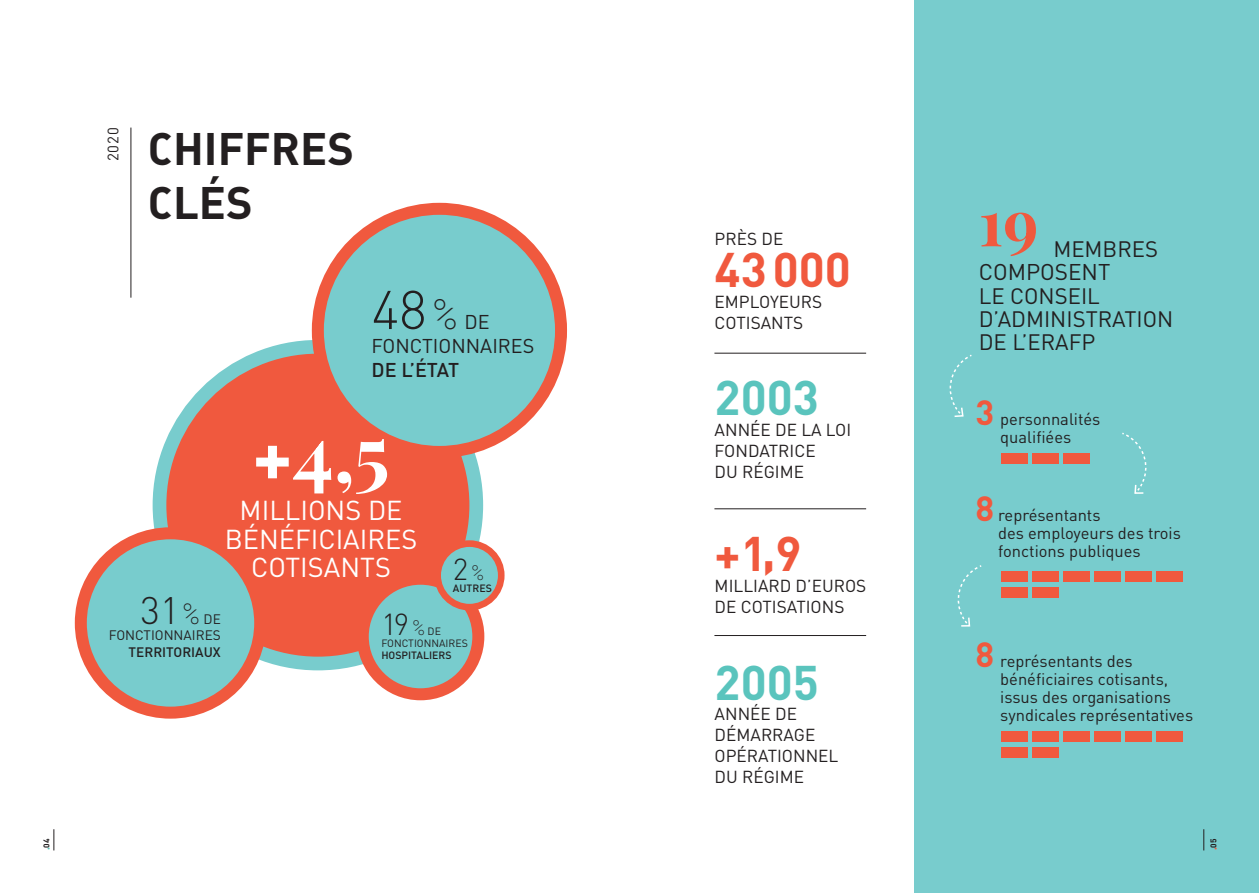
<style>
.page{position:relative;width:1259px;height:893px;background:#fff}
.page>*{position:absolute;margin:0;border:0;box-sizing:border-box;transform-origin:0 0}
.t1{font:700 78.15px "Playfair Display";color:#fff}
.t2{font:700 63.75px "Playfair Display";color:#f0593e}
.t3{font:300 53.55px "DIN";color:#231f20}
.t4{font:700 48px "DIN";color:#f0593e}
.t5{font:700 48px "DIN";color:#5ac4bd}
.t6{font:700 45px/54px "DIN";color:#231f20}
.t7{font:300 37.8px "DIN";color:#231f20}
.t8{font:300 30px "DIN";color:#231f20}
.t9{font:27px/28.5px "DIN";color:#fff;text-align:center}
.t10{font:22.5px "DIN";color:#231f20}
.t11{font:22.05px/23.2px "DIN";color:#231f20}
.t12{font:19.8px/24px "DIN";color:#231f20}
.t13{font:17.1px/20.9px "DIN";color:#231f20}
.t14{font:16.5px/18px "DIN";color:#231f20}
.t15{font:15px "DIN";color:#231f20}
.t16{font:13.65px/16.5px "DIN";color:#231f20;text-align:right}
.t17{font:10.5px/12px "DIN";color:#231f20}
.t18{font:500 10.5px "DIN";color:#231f20}
.t19{font:700 8.25px "DIN";color:#231f20}
.s1{font-family:"ATC Harris";font-size:42.3px}
.s2{font-weight:400;font-size:19.8px}
.s3{font-weight:500}
.s4{font-family:"DIN";font-size:73.5px}
.s5{font-family:"ATC Harris";font-size:21px}
.s6{font-family:"ATC Harris";font-size:29.1px}
.s7{font-weight:400;font-size:13.65px}
.s8{font-weight:400;font-size:10.5px}
.s9{font-weight:700;font-size:34.5px;color:#f0593e}
</style>
<div class="page">
<div style="left:159px;top:347px;width:317px;height:316px;background:#f0593e;border-radius:50%"></div>
<div style="left:153px;top:340px;width:330px;height:330px;border:14px solid #78cccd;border-radius:50%"></div>
<div style="left:318px;top:209px;width:243px;height:243px;background:#78cccd;border-radius:50%"></div>
<div style="left:312px;top:203px;width:255px;height:255px;border:12px solid #f0593e;border-radius:50%"></div>
<div style="left:363px;top:579px;width:115px;height:115px;background:#78cccd;border-radius:50%"></div>
<div style="left:357px;top:573px;width:127px;height:127px;border:12px solid #f0593e;border-radius:50%"></div>
<div style="left:438px;top:544px;width:63px;height:63px;background:#78cccd;border-radius:50%"></div>
<div style="left:434px;top:540px;width:70px;height:70px;border:7px solid #f0593e;border-radius:50%"></div>
<div style="left:81px;top:533px;width:179px;height:180px;background:#78cccd;border-radius:50%"></div>
<div style="left:75px;top:527px;width:191px;height:192px;border:12px solid #f0593e;border-radius:50%"></div>
<div style="left:914px;top:0;width:345px;height:893px;background:#78cccd"></div>
<hr style="left:714px;top:353px;width:152px;height:1px;background:#231f20">
<hr style="left:714px;top:509px;width:152px;height:1px;background:#231f20">
<hr style="left:714px;top:635px;width:152px;height:1px;background:#231f20">
<svg style="left:949px;top:354px;width:23px;height:63px"></svg>
<svg style="left:1122px;top:432px;width:25px;height:62px"></svg>
<svg style="left:957px;top:565px;width:25px;height:62px"></svg>
<div style="left:1032px;top:454px;width:26px;height:10px;background:#f0593e"></div>
<div style="left:1001px;top:454px;width:27px;height:10px;background:#f0593e"></div>
<div style="left:1062px;top:454px;width:27px;height:10px;background:#f0593e"></div>
<div style="left:1032px;top:572px;width:26px;height:10px;background:#f0593e"></div>
<div style="left:1001px;top:572px;width:27px;height:10px;background:#f0593e"></div>
<div style="left:1062px;top:572px;width:27px;height:10px;background:#f0593e"></div>
<div style="left:1032px;top:588px;width:26px;height:10px;background:#f0593e"></div>
<div style="left:1001px;top:588px;width:27px;height:10px;background:#f0593e"></div>
<div style="left:1124px;top:572px;width:27px;height:10px;background:#f0593e"></div>
<div style="left:1093px;top:572px;width:27px;height:10px;background:#f0593e"></div>
<div style="left:1155px;top:572px;width:27px;height:10px;background:#f0593e"></div>
<div style="left:1032px;top:732px;width:26px;height:10px;background:#f0593e"></div>
<div style="left:1001px;top:732px;width:27px;height:10px;background:#f0593e"></div>
<div style="left:1062px;top:732px;width:27px;height:10px;background:#f0593e"></div>
<div style="left:1032px;top:748px;width:26px;height:10px;background:#f0593e"></div>
<div style="left:1001px;top:748px;width:27px;height:10px;background:#f0593e"></div>
<div style="left:1124px;top:732px;width:27px;height:10px;background:#f0593e"></div>
<div style="left:1093px;top:732px;width:27px;height:10px;background:#f0593e"></div>
<div style="left:1155px;top:732px;width:27px;height:10px;background:#f0593e"></div>
<hr style="left:131px;top:128px;width:1px;height:170px;background:#231f20">
<svg style="left:54px;top:829px;width:1px;height:21px"></svg>
<svg style="left:1203px;top:829px;width:1px;height:21px"></svg>
<p class="t15" style="left:104px;top:161px;width:35px;rotate:-90deg">2020</p>
<p class="t6" style="left:148px;top:120px;width:208px">CHIFFRES<br>CLÉS</p>
<p class="t3" style="left:371px;top:277px;width:119px">48<span class="s1">%</span> <span class="s2">DE</span></p>
<p class="t12" style="left:371px;top:333px;width:164px">FONCTIONNAIRES<br><span class="s3">DE L’ÉTAT</span></p>
<p class="t1" style="left:252px;top:392px;width:139px"><span class="s4">+</span>4,5</p>
<p class="t9" style="left:225px;top:496px;width:194px">MILLIONS DE<br>BÉNÉFICIAIRES<br>COTISANTS</p>
<p class="t8" style="left:453px;top:551px;width:33px">2<span class="s5">%</span></p>
<p class="t18" style="left:453px;top:581px;width:40px">AUTRES</p>
<p class="t7" style="left:141px;top:587px;width:82px">31<span class="s6">%</span> <span class="s7">DE</span></p>
<p class="t16" style="left:109px;top:627px;width:114px">FONCTIONNAIRES<br><span class="s3">TERRITORIAUX</span></p>
<p class="t8" style="left:381px;top:606px;width:61px">19<span class="s5">%</span> <span class="s8">DE</span></p>
<p class="t17" style="left:381px;top:637px;width:88px">FONCTIONNAIRES<br><span class="s3">HOSPITALIERS</span></p>
<p class="t13" style="left:714px;top:228px;width:70px">PRÈS DE</p>
<p class="t4" style="left:714px;top:238px;width:138px">43000</p>
<p class="t13" style="left:714px;top:291px;width:109px">EMPLOYEURS<br>COTISANTS</p>
<p class="t5" style="left:714px;top:367px;width:106px">2003</p>
<p class="t13" style="left:714px;top:419px;width:138px">ANNÉE DE LA LOI<br>FONDATRICE<br>DU RÉGIME</p>
<p class="t4" style="left:714px;top:523px;width:88px">+1,9</p>
<p class="t13" style="left:714px;top:575px;width:153px">MILLIARD D’EUROS<br>DE COTISATIONS</p>
<p class="t5" style="left:714px;top:651px;width:106px">2005</p>
<p class="t13" style="left:714px;top:703px;width:125px">ANNÉE DE<br>DÉMARRAGE<br>OPÉRATIONNEL<br>DU RÉGIME</p>
<p class="t2" style="left:978px;top:173px;width:61px">19</p>
<p class="t11" style="left:1053px;top:237px;width:106px">MEMBRES</p>
<p class="t10" style="left:978px;top:258px;width:133px">COMPOSENT</p>
<p class="t11" style="left:978px;top:284px;width:196px">LE CONSEIL<br>D’ADMINISTRATION<br>DE L’ERAFP</p>
<p class="t14" style="left:975px;top:410px;width:127px;text-align:center"><span class="s9">3</span> personnalités qualifiées</p>
<p class="t14" style="left:998px;top:506px;width:184px;text-indent:-23px"><span class="s9">8</span> représentants<br>des employeurs des trois fonctions publiques</p>
<p class="t14" style="left:1000px;top:651px;width:194px;text-indent:-25px"><span class="s9">8</span> représentants des bénéficiaires cotisants, issus des organisations syndicales représentatives</p>
<p class="t19" style="left:41px;top:850px;width:13px;rotate:-90deg"><sub>•</sub>04</p>
<p class="t19" style="left:1208px;top:850px;width:13px;rotate:-90deg"><sub>•</sub>05</p>
</div>
